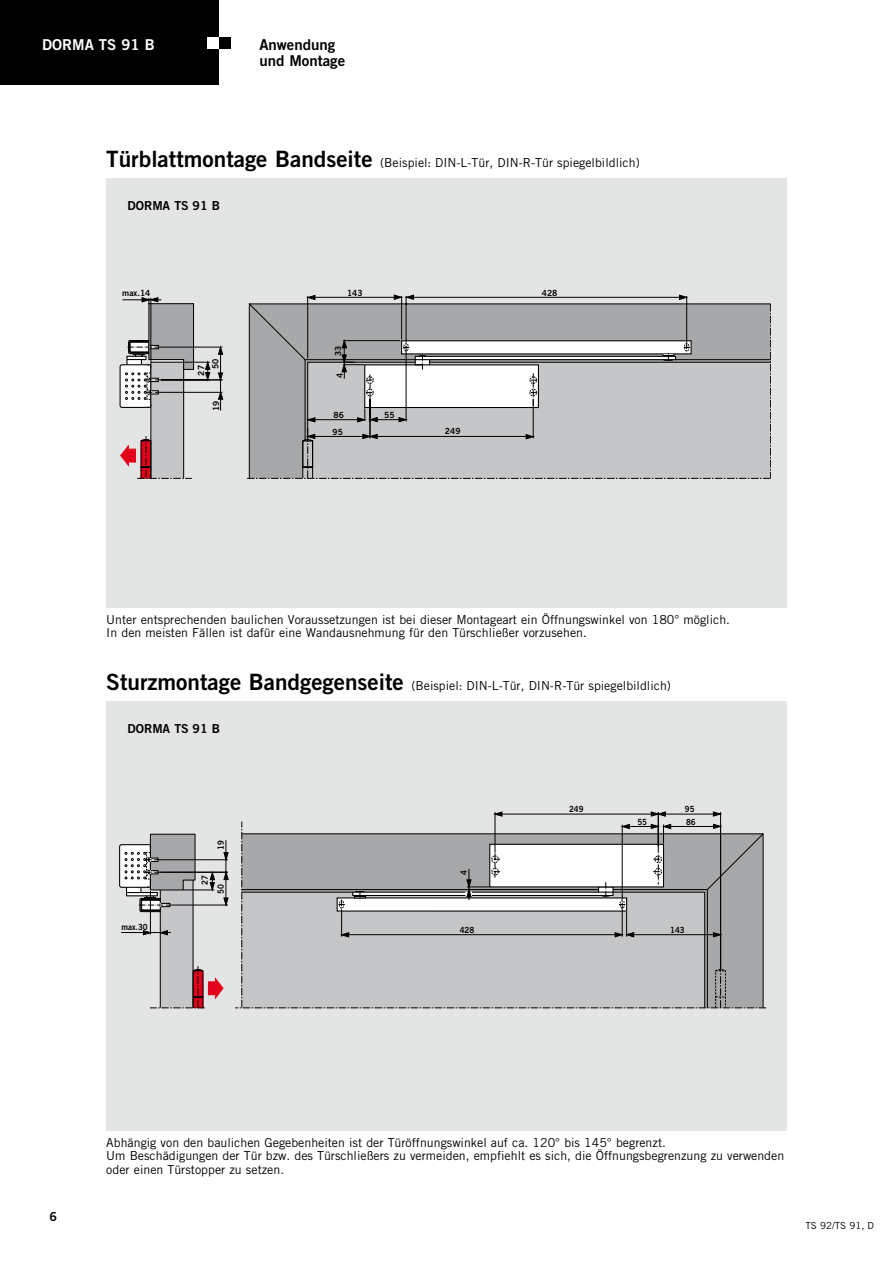
<style>
.page{position:relative;width:893px;height:1263px;background:#fff}
.page>*{position:absolute;margin:0;border:0;box-sizing:border-box;transform-origin:0 0}
.t1{font:15px/16.5px "Trade Gothic Bold Two";color:#000}
.t2{font:15px "Trade Gothic Bold Two";color:#fff}
.t3{font:12.3px/13.8px "Trade Gothic";color:#000}
.t4{font:12.3px "Trade Gothic Bold Two";color:#000}
.t5{font:9.75px "Trade Gothic";color:#000}
.t6{font:8.55px/14.4px "Trade Gothic Bold Two";color:#000}
.t7{font:8.55px "Trade Gothic Bold Two";color:#000;scale:.94 1}
.s1{font-family:"Trade Gothic Bold Two";font-size:22.5px}
</style>
<div class="page">
<div style="left:0;top:0;width:219px;height:85px;background:#000"></div>
<div style="left:219px;top:37px;width:12px;height:11px;background:#000"></div>
<div style="left:207px;top:37px;width:12px;height:11px;background:#fff"></div>
<div style="left:106px;top:179px;width:681px;height:429px;background:#e3e4e4"></div>
<hr style="left:160px;top:347px;width:62px;height:1px;background:#000">
<hr style="left:161px;top:380px;width:61px;height:1px;background:#000">
<hr style="left:161px;top:392px;width:61px;height:1px;background:#000">
<svg style="left:218px;top:347px;width:5px;height:64px"></svg>
<svg style="left:247px;top:295px;width:524px;height:184px;background:#b9babc"></svg>
<div style="left:684px;top:343px;width:5px;height:8px;border:1px dashed #000;border-radius:2px"></div>
<svg style="left:120px;top:297px;width:90px;height:182px"></svg>
<div style="left:106px;top:702px;width:681px;height:429px;background:#e3e4e4"></div>
<hr style="left:720px;top:812px;width:1px;height:157px;background:#000">
<hr style="left:662px;top:814px;width:52px;height:1px;background:#000">
<hr style="left:495px;top:812px;width:1px;height:41px;background:#000">
<hr style="left:658px;top:812px;width:1px;height:34px;background:#000">
<hr style="left:497px;top:814px;width:157px;height:1px;background:#000">
<svg style="left:713px;top:812px;width:8px;height:4px"></svg>
<svg style="left:495px;top:812px;width:7px;height:4px"></svg>
<svg style="left:651px;top:812px;width:14px;height:4px"></svg>
<svg style="left:235px;top:822px;width:531px;height:186px;background:#babbbd"></svg>
<svg style="left:119px;top:834px;width:109px;height:174px"></svg>
<hr style="left:892px;top:0;width:1px;height:85px;background:#000">
<p class="t2" style="left:42px;top:35px;width:114px">DORMA TS 91 B</p>
<p class="t1" style="left:259px;top:36px;width:87px">Anwendung und Montage</p>
<p class="t3" style="left:106px;top:156px;width:535px"><span class="s1">Türblattmontage Bandseite</span> (Beispiel: DIN-L-Tür, DIN-R-Tür spiegelbildlich)</p>
<p class="t4" style="left:128px;top:198px;width:94px">DORMA TS 91 B</p>
<p class="t6" style="left:122px;top:286px;width:30px">max.14</p>
<p class="t6" style="left:194px;top:369px;width:12px;text-indent:-6px;rotate:-90deg">27<br>50</p>
<p class="t6" style="left:209px;top:411px;width:12px;rotate:-90deg">19</p>
<p class="t6" style="left:347px;top:285px;width:17px">143</p>
<p class="t6" style="left:542px;top:285px;width:17px">428</p>
<p class="t6" style="left:331px;top:356px;width:12px;rotate:-90deg">33</p>
<p class="t6" style="left:332px;top:378px;width:7px;rotate:-90deg">4</p>
<p class="t6" style="left:333px;top:408px;width:12px">86</p>
<p class="t6" style="left:333px;top:424px;width:12px">95</p>
<p class="t6" style="left:384px;top:407px;width:12px">55</p>
<p class="t6" style="left:445px;top:424px;width:17px">249</p>
<p class="t3" style="left:106px;top:612px;width:625px">Unter entsprechenden baulichen Voraussetzungen ist bei dieser Montageart ein Öffnungswinkel von 180° möglich.<br>In den meisten Fällen ist dafür eine Wandausnehmung für den Türschließer vorzusehen.</p>
<p class="t3" style="left:106px;top:679px;width:566px"><span class="s1">Sturzmontage Bandgegenseite</span> (Beispiel: DIN-L-Tür, DIN-R-Tür spiegelbildlich)</p>
<p class="t4" style="left:128px;top:721px;width:94px">DORMA TS 91 B</p>
<p class="t7" style="left:121px;top:921px;width:29px">max.30</p>
<p class="t7" style="left:200px;top:885px;width:12px;rotate:-90deg">27</p>
<p class="t7" style="left:216px;top:849px;width:12px;rotate:-90deg">19</p>
<p class="t7" style="left:216px;top:893px;width:12px;rotate:-90deg">50</p>
<p class="t7" style="left:458px;top:874px;width:7px;rotate:-90deg">4</p>
<p class="t7" style="left:569px;top:804px;width:17px">249</p>
<p class="t7" style="left:637px;top:816px;width:12px">55</p>
<p class="t7" style="left:685px;top:804px;width:12px">95</p>
<p class="t7" style="left:686px;top:816px;width:12px">86</p>
<p class="t7" style="left:460px;top:924px;width:17px">428</p>
<p class="t7" style="left:670px;top:924px;width:17px">143</p>
<p class="t3" style="left:106px;top:1135px;width:679px">Abhängig von den baulichen Gegebenheiten ist der Türöffnungswinkel auf ca. 120° bis 145° begrenzt.<br>Um Beschädigungen der Tür bzw. des Türschließers zu vermeiden, empfiehlt es sich, die Öffnungsbegrenzung zu verwenden oder einen Türstopper zu setzen.</p>
<p class="t5" style="left:805px;top:1220px;width:70px">TS 92/TS 91, D</p>
</div>
